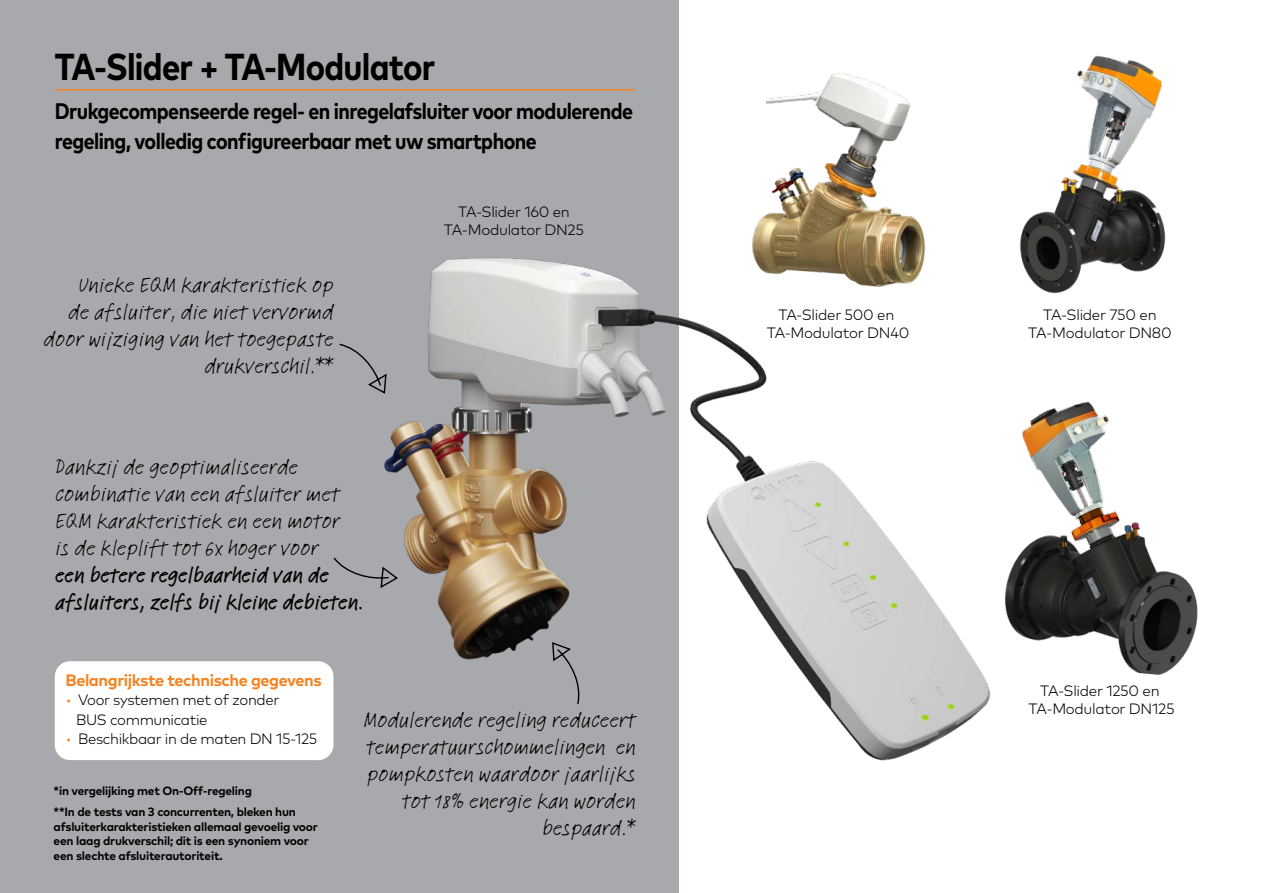
<style>
.page{position:relative;width:1263px;height:893px;background:#fff}
.page>*{position:absolute;margin:0;border:0;box-sizing:border-box;transform-origin:0 0}
.t1{font:700 condensed 37.5px "Mark Pro";letter-spacing:-.02em;color:#000}
.t2{font:22.5px/27px "Feltpen Com";color:#000;text-align:right}
.t3{font:700 condensed 22.5px/30px "Mark Pro";letter-spacing:-.025em;color:#000}
.t4{font:500 22.5px/27px "Feltpen Com";color:#000}
.t5{font:700 16.5px "Mark Pro";letter-spacing:-.025em;color:#f58220}
.t6{font:300 15px/18px "Mark Pro";letter-spacing:-.02em;color:#000;text-align:center}
.t7{font:700 12px/14.4px "Mark Pro";letter-spacing:-.02em;color:#000}
.s1{color:#f58220}
</style>
<div class="page">
<div style="left:0;top:0;width:678px;height:893px;background:#a7a9ac"></div>
<img style="left:384px;top:246px;width:607px;height:528px">
<div style="left:55px;top:661px;width:278px;height:99px;background:#fff;border-radius:15px"></div>
<hr style="left:55px;top:89px;width:581px;height:2px;background:#f58220">
<img style="left:955px;top:394px;width:243px;height:286px">
<img style="left:738px;top:73px;width:202px;height:234px">
<img style="left:1020px;top:55px;width:146px;height:239px">
<svg style="left:339px;top:343px;width:49px;height:52px"></svg>
<svg style="left:333px;top:556px;width:66px;height:33px"></svg>
<svg style="left:551px;top:641px;width:31px;height:65px"></svg>
<h1 class="t1" style="left:55px;top:39px;width:382px">TA-Slider + TA-Modulator</h1>
<p class="t3" style="left:55px;top:94px;width:580px">Drukgecompenseerde regel- en inregelafsluiter voor modulerende regeling, volledig configureerbaar met uw smartphone</p>
<p class="t2" style="left:43px;top:271px;width:292px">Unieke EQM karakteristiek op<br>de afsluiter, die niet vervormd door wijziging van het toegepaste drukverschil.**</p>
<p class="t2" style="left:55px;top:454px;width:286px;text-align:left">Dankzij de geoptimaliseerde combinatie van een afsluiter met<br>EQM karakteristiek en een motor is de kleplift tot 6x hoger voor</p>
<p class="t4" style="left:55px;top:562px;width:310px">een betere regelbaarheid van de afsluiters, zelfs bij kleine debieten.</p>
<p class="t6" style="left:444px;top:202px;width:142px">TA-Slider 160 en<br>TA-Modulator DN25</p>
<p class="t5" style="left:65px;top:667px;width:258px">Belangrijkste technische gegevens</p>
<p class="t6" style="left:76px;top:689px;width:205px;line-height:19.5px;text-align:left;text-indent:-11px"><span class="s1">•</span> Voor systemen met of zonder<br>BUS communicatie</p>
<p class="t6" style="left:65px;top:729px;width:254px"><span class="s1">•</span> Beschikbaar in de maten DN 15-125</p>
<p class="t7" style="left:54px;top:783px;width:200px">*in vergelijking met On-Off-regeling</p>
<p class="t7" style="left:54px;top:804px;width:266px">**In de tests van 3 concurrenten, bleken hun afsluiterkarakteristieken allemaal gevoelig voor een laag drukverschil; dit is een synoniem voor een slechte afsluiterautoriteit.</p>
<p class="t2" style="left:364px;top:706px;width:274px">Modulerende regeling reduceert temperatuurschommelingen en pompkosten waardoor jaarlijks tot 18% energie kan worden bespaard.*</p>
<p class="t6" style="left:767px;top:305px;width:144px">TA-Slider 500 en<br>TA-Modulator DN40</p>
<p class="t6" style="left:1028px;top:305px;width:145px">TA-Slider 750 en<br>TA-Modulator DN80</p>
<p class="t6" style="left:1028px;top:681px;width:148px">TA-Slider 1250 en<br>TA-Modulator DN125</p>
</div>
